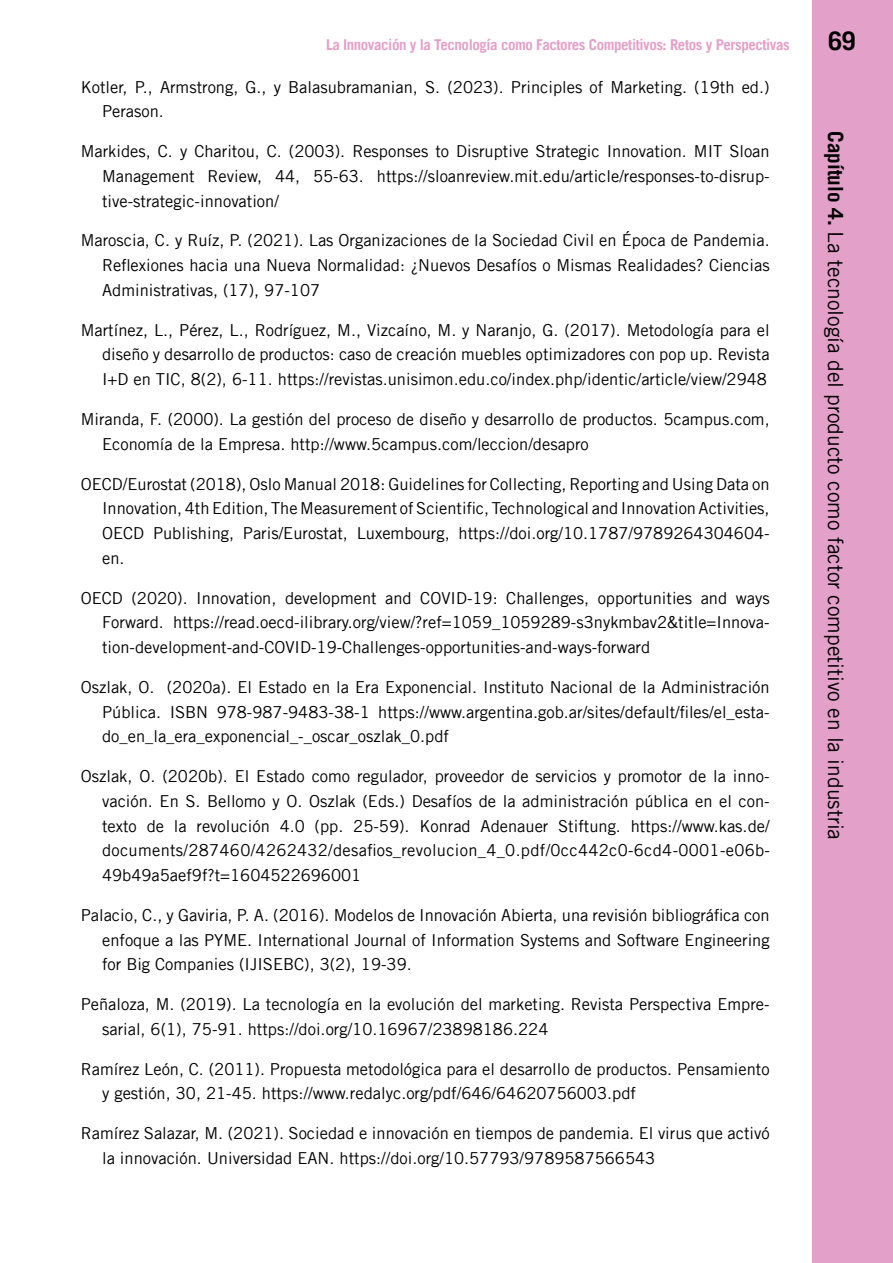
<style>
.page{position:relative;width:893px;height:1263px;background:#fff}
.page>*{position:absolute;margin:0;border:0;box-sizing:border-box;transform-origin:0 0}
.t1{font:700 25.5px "Trade Gothic LT";color:#000}
.t2{font:21px "Trade Gothic LT";color:#000}
.t3{font:16.5px/24.8px "Trade Gothic LT";color:#000;text-align:justify}
.t4{font:700 15px "Trade Gothic LT";letter-spacing:-.03em;color:#e2a0c8}
.s1{font-weight:700}
</style>
<div class="page">
<div style="left:812px;top:0;width:81px;height:1263px;background:#e3a0c9"></div>
<p class="t4" style="left:326px;top:36px;width:465px">La Innovación y la Tecnología como Factores Competitivos: Retos y Perspectivas</p>
<h1 class="t1" style="left:828px;top:26px;width:29px">69</h1>
<p class="t3" style="left:102px;top:74px;width:669px;text-indent:-21px">Kotler, P., Armstrong, G., y Balasubramanian, S. (2023). Principles of Marketing. (19th ed.)<br>Perason.</p>
<p class="t3" style="left:102px;top:139px;width:669px;text-indent:-21px">Markides, C. y Charitou, C. (2003). Responses to Disruptive Strategic Innovation. MIT Sloan Management Review, 44, 55-63. https://sloanreview.mit.edu/article/responses-to-disrup&shy;tive-strategic-innovation/</p>
<p class="t3" style="left:102px;top:228px;width:669px;text-indent:-21px">Maroscia, C. y Ruíz, P. (2021). Las Organizaciones de la Sociedad Civil en Época de Pandemia.<br>Reflexiones hacia una Nueva Normalidad: ¿Nuevos Desafíos o Mismas Realidades? Ciencias Administrativas, (17), 97-107</p>
<p class="t3" style="left:102px;top:317px;width:669px;text-indent:-21px">Martínez, L., Pérez, L., Rodríguez, M., Vizcaíno, M. y Naranjo, G. (2017). Metodología para el diseño y desarrollo de productos: caso de creación muebles optimizadores con pop up. Revista I+D en TIC, 8(2), 6-11. https://revistas.unisimon.edu.co/index.php/identic/article/view/2948</p>
<p class="t3" style="left:102px;top:406px;width:669px;text-indent:-21px">Miranda, F. (2000). La gestión del proceso de diseño y desarrollo de productos. 5campus.com,<br>Economía de la Empresa. http://www.5campus.com/leccion/desapro</p>
<p class="t3" style="left:102px;top:471px;width:669px;text-indent:-21px">OECD/Eurostat (2018), Oslo Manual 2018: Guidelines for Collecting, Reporting and Using Data on Innovation, 4th Edition, The Measurement of Scientific, Technological and Innovation Activities, OECD Publishing, Paris/Eurostat, Luxembourg, https://doi.org/10.1787/9789264304604- en.</p>
<p class="t3" style="left:102px;top:585px;width:669px;text-indent:-21px">OECD (2020). Innovation, development and COVID-19: Challenges, opportunities and ways Forward. https://read.oecd-ilibrary.org/view/?ref=1059_1059289-s3nykmbav2&amp;title=Innova&shy;tion-development-and-COVID-19-Challenges-opportunities-and-ways-forward</p>
<p class="t3" style="left:102px;top:674px;width:669px;text-indent:-21px">Oszlak, O. (2020a). El Estado en la Era Exponencial. Instituto Nacional de la Administración Pública. ISBN 978-987-9483-38-1 https://www.argentina.gob.ar/sites/default/files/el_esta&shy;do_en_la_era_exponencial_-_oscar_oszlak_0.pdf</p>
<p class="t3" style="left:102px;top:763px;width:669px;text-indent:-21px">Oszlak, O. (2020b). El Estado como regulador, proveedor de servicios y promotor de la inno&shy;vación. En S. Bellomo y O. Oszlak (Eds.) Desafíos de la administración pública en el con&shy;texto de la revolución 4.0 (pp. 25-59). Konrad Adenauer Stiftung. https://www.kas.de/ documents/287460/4262432/desafios_revolucion_4_0.pdf/0cc442c0-6cd4-0001-e06b-49b49a5aef9f?t=1604522696001</p>
<p class="t3" style="left:102px;top:902px;width:669px;text-indent:-21px">Palacio, C., y Gaviria, P. A. (2016). Modelos de Innovación Abierta, una revisión bibliográfica con enfoque a las PYME. International Journal of Information Systems and Software Engineering for Big Companies (IJISEBC), 3(2), 19-39.</p>
<p class="t3" style="left:102px;top:991px;width:669px;text-indent:-21px">Peñaloza, M. (2019). La tecnología en la evolución del marketing. Revista Perspectiva Empre&shy;sarial, 6(1), 75-91. https://doi.org/10.16967/23898186.224</p>
<p class="t3" style="left:102px;top:1056px;width:669px;text-indent:-21px">Ramírez León, C. (2011). Propuesta metodológica para el desarrollo de productos. Pensamiento y gestión, 30, 21-45. https://www.redalyc.org/pdf/646/64620756003.pdf</p>
<p class="t3" style="left:102px;top:1120px;width:669px;text-indent:-21px">Ramírez Salazar, M. (2021). Sociedad e innovación en tiempos de pandemia. El virus que activó la innovación. Universidad EAN. https://doi.org/10.57793/9789587566543</p>
<p class="t2" style="left:848px;top:131px;width:710px;rotate:90deg"><span class="s1">Capítulo 4.</span> La tecnología del producto como factor competitivo en la industria</p>
</div>
